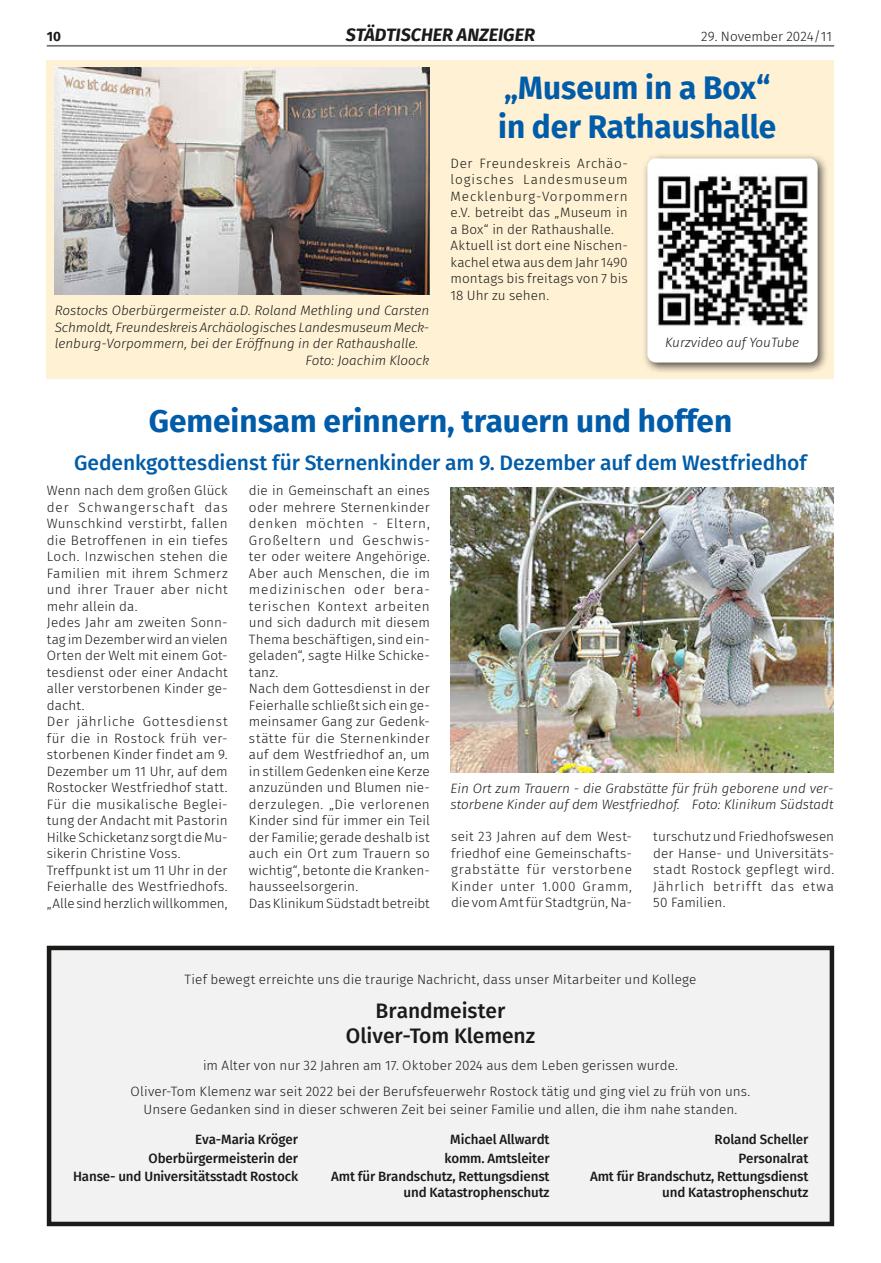
<style>
.page{position:relative;width:881px;height:1263px;background:#fff}
.page>*{position:absolute;margin:0;border:0;box-sizing:border-box;transform-origin:0 0}
.t1{font:700 32.55px/39px "Fira Sans";color:#005ca9}
.t2{font:700 31.5px "Fira Sans";color:#005ca9}
.t3{font:500 21px "Fira Sans";letter-spacing:-.005em;color:#005ca9}
.t4{font:500 21px/25.2px "Fira Sans";letter-spacing:-.005em;color:#1a1a18;text-align:center}
.t5{font:italic 700 18px "Fira Sans";color:#1a1a18}
.t6{font:300 13.5px/16.5px "Fira Sans";letter-spacing:.01em;color:#1a1a18}
.t7{font:italic 300 13.5px/16.5px "Fira Sans";color:#1a1a18}
.t8{font:500 13.5px/16.2px "Fira Sans";letter-spacing:-.01em;color:#1a1a18;text-align:right}
.t9{font:700 13.5px "Fira Sans";color:#1a1a18}
</style>
<div class="page">
<hr style="left:47px;top:45px;width:786px;height:1px;background:#6f6f6e">
<hr style="left:47px;top:46px;width:786px;height:1px;background:#6f6f6e">
<img style="left:450px;top:488px;width:383px;height:284px">
<div style="left:49px;top:948px;width:782px;height:276px;background:#f2f2f2"></div>
<div style="left:47px;top:946px;width:786px;height:280px;border:4px solid #1a1a18"></div>
<div style="left:47px;top:60px;width:786px;height:318px;background:#fff1d4"></div>
<img style="left:55px;top:68px;width:374px;height:227px">
<div style="left:641px;top:153px;width:187px;height:221px;background:#1a1a18;opacity:.75"></div>
<div style="left:647px;top:158px;width:170px;height:204px;background:#fff;border-radius:9px"></div>
<img style="left:657px;top:174px;width:150px;height:152px">
<p class="t9" style="left:47px;top:25px;width:16px">10</p>
<h3 class="t5" style="left:346px;top:20px;width:190px">STÄDTISCHER ANZEIGER</h3>
<p class="t6" style="left:701px;top:28px;width:132px">29. November 2024/11</p>
<p class="t7" style="left:55px;top:302px;width:376px">Rostocks Oberbürgermeister a.D. Roland Methling und Carsten</p>
<p class="t7" style="left:55px;top:319px;width:376px">Schmoldt, Freundeskreis Archäologisches Landesmuseum Meck-</p>
<p class="t7" style="left:55px;top:335px;width:365px">lenburg-Vorpommern, bei der Eröffnung in der Rathaushalle.</p>
<p class="t7" style="left:305px;top:352px;width:125px">Foto: Joachim Kloock</p>
<h1 class="t1" style="left:498px;top:66px;width:279px">„Museum in a Box“ in der Rathaushalle</h1>
<p class="t6" style="left:450px;top:155px;width:179px">Der Freundeskreis Archäo&shy;logisches Landesmuseum<br>Mecklenburg-Vorpommern e.V. betreibt das „Museum in a Box“ in der Rathaushalle.<br>Aktuell ist dort eine Nischen&shy;kachel etwa aus dem Jahr 1490 montags bis freitags von 7 bis<br>18 Uhr zu sehen.</p>
<p class="t7" style="left:665px;top:334px;width:135px">Kurzvideo auf YouTube</p>
<h2 class="t2" style="left:149px;top:395px;width:585px">Gemeinsam erinnern, trauern und hoffen</h2>
<h3 class="t3" style="left:74px;top:446px;width:734px">Gedenkgottesdienst für Sternenkinder am 9. Dezember auf dem Westfriedhof</h3>
<p class="t6" style="left:47px;top:482px;width:182px">Wenn nach dem großen Glück der Schwangerschaft das<br>Wunschkind verstirbt, fallen die Betroffenen in ein tiefes<br>Loch. Inzwischen stehen die<br>Familien mit ihrem Schmerz und ihrer Trauer aber nicht mehr allein da.<br>Jedes Jahr am zweiten Sonn&shy;tag im Dezember wird an vielen<br>Orten der Welt mit einem Got&shy;tesdienst oder einer Andacht aller verstorbenen Kinder ge&shy;dacht.<br>Der jährliche Gottesdienst für die in Rostock früh ver&shy;storbenen Kinder findet am 9.<br>Dezember um 11 Uhr, auf dem<br>Rostocker Westfriedhof statt.<br>Für die musikalische Beglei&shy;tung der Andacht mit Pastorin<br>Hilke Schicketanz sorgt die Mu&shy;sikerin Christine Voss.<br>Treffpunkt ist um 11 Uhr in der<br>Feierhalle des Westfriedhofs. „Alle sind herzlich willkommen,</p>
<p class="t6" style="left:249px;top:482px;width:182px">die in Gemeinschaft an eines oder mehrere Sternenkinder denken möchten - Eltern,<br>Großeltern und Geschwis&shy;ter oder weitere Angehörige.<br>Aber auch Menschen, die im medizinischen oder bera&shy;terischen Kontext arbeiten und sich dadurch mit diesem<br>Thema beschäftigen, sind ein&shy;geladen“, sagte Hilke Schicke&shy;tanz.<br>Nach dem Gottesdienst in der<br>Feierhalle schließt sich ein ge&shy;meinsamer Gang zur Gedenk&shy;stätte für die Sternenkinder auf dem Westfriedhof an, um in stillem Gedenken eine Kerze anzuzünden und Blumen nie&shy;derzulegen. „Die verlorenen<br>Kinder sind für immer ein Teil der Familie; gerade deshalb ist auch ein Ort zum Trauern so wichtig“, betonte die Kranken&shy;hausseelsorgerin.<br>Das Klinikum Südstadt betreibt</p>
<p class="t7" style="left:450px;top:779px;width:384px">Ein Ort zum Trauern - die Grabstätte für früh geborene und ver&shy;storbene Kinder auf dem Westfriedhof. Foto: Klinikum Südstadt</p>
<p class="t6" style="left:451px;top:828px;width:182px;text-align:justify">seit 23 Jahren auf dem West&shy;friedhof eine Gemeinschafts&shy;grabstätte für verstorbene Kinder unter 1.000 Gramm, die vom Amt für Stadtgrün, Na-</p>
<p class="t6" style="left:653px;top:828px;width:182px;text-align:justify">turschutz und Friedhofswesen der Hanse- und Universitäts&shy;stadt Rostock gepflegt wird.<br>Jährlich betrifft das etwa 50 Familien.</p>
<p class="t6" style="left:184px;top:971px;width:513px">Tief bewegt erreichte uns die traurige Nachricht, dass unser Mitarbeiter und Kollege</p>
<h3 class="t4" style="left:346px;top:997px;width:191px">Brandmeister<br>Oliver-Tom Klemenz</h3>
<p class="t6" style="left:131px;top:1051px;width:621px;line-height:26.5px;text-align:center">im Alter von nur 32 Jahren am 17. Oktober 2024 aus dem Leben gerissen wurde.<br>Oliver-Tom Klemenz war seit 2022 bei der Berufsfeuerwehr Rostock tätig und ging viel zu früh von uns.</p>
<p class="t6" style="left:143px;top:1101px;width:595px">Unsere Gedanken sind in dieser schweren Zeit bei seiner Familie und allen, die ihm nahe standen.</p>
<p class="t8" style="left:195px;top:1131px;width:104px">Eva-Maria Kröger</p>
<p class="t8" style="left:450px;top:1131px;width:101px">Michael Allwardt</p>
<p class="t8" style="left:714px;top:1131px;width:95px">Roland Scheller</p>
<p class="t8" style="left:149px;top:1149px;width:151px">Oberbürgermeisterin der</p>
<p class="t8" style="left:444px;top:1149px;width:107px">komm. Amtsleiter</p>
<p class="t8" style="left:738px;top:1149px;width:71px">Personalrat</p>
<p class="t8" style="left:73px;top:1168px;width:226px">Hanse- und Universitätsstadt Rostock</p>
<p class="t8" style="left:331px;top:1168px;width:220px">Amt für Brandschutz, Rettungsdienst und Katastrophenschutz</p>
<p class="t8" style="left:590px;top:1168px;width:220px">Amt für Brandschutz, Rettungsdienst und Katastrophenschutz</p>
</div>
